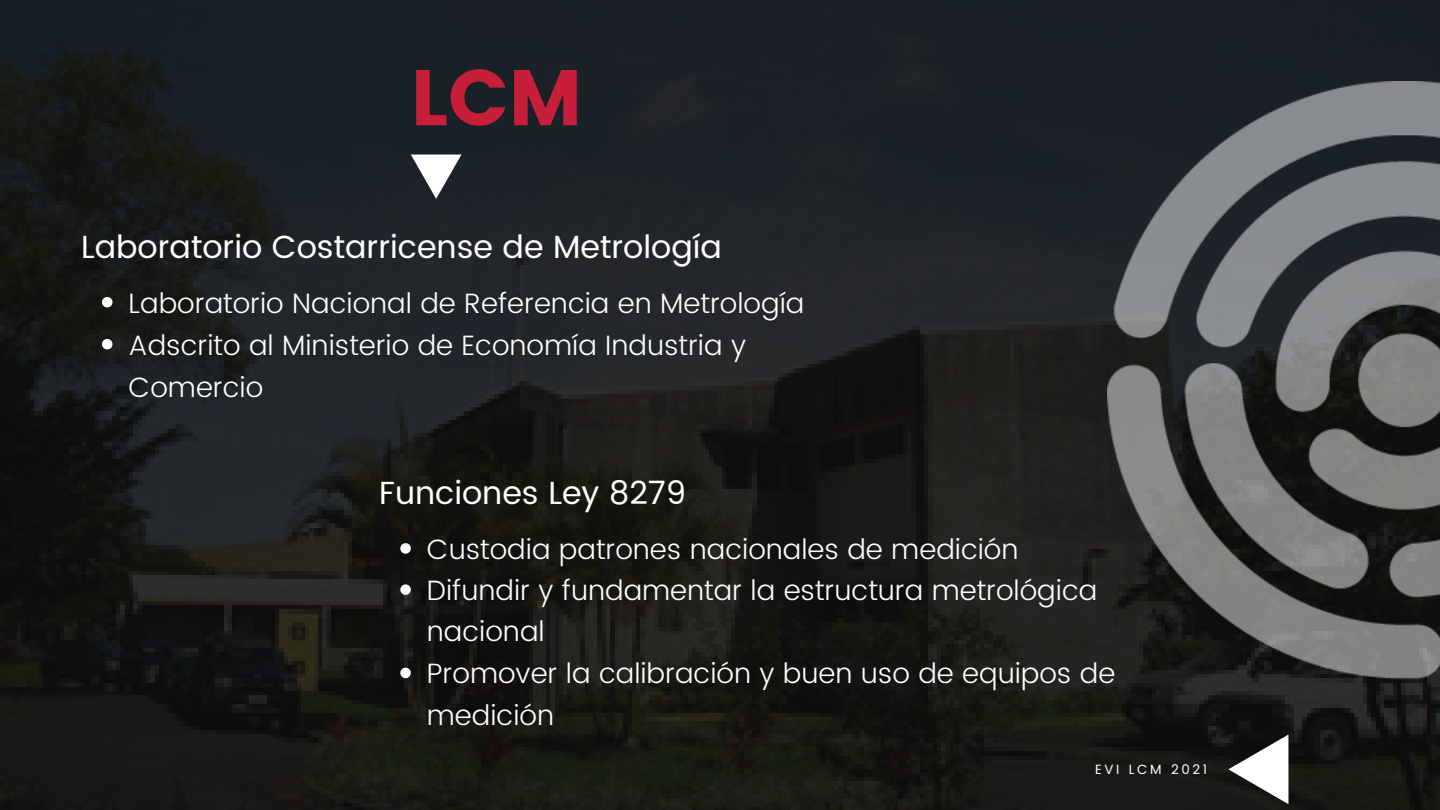
<style>
.page{position:relative;width:1440px;height:810px;background:#fff}
.page>*{position:absolute;margin:0;border:0;box-sizing:border-box;transform-origin:0 0}
.t1{font:78.8px "Poppins";color:#c71f3a}
.t2{font:32px "Poppins";color:#fff}
.t3{font:300 28px/42px "Poppins";color:#fff}
.t4{font:13.4px "Poppins";letter-spacing:.2em;color:#fff}
</style>
<div class="page">
<img style="left:0;top:0;width:1440px;height:810px">
<svg style="left:102px;top:297px;width:10px;height:10px"></svg>
<svg style="left:102px;top:339px;width:10px;height:10px"></svg>
<svg style="left:411px;top:155px;width:50px;height:44px"></svg>
<svg style="left:1228px;top:735px;width:60px;height:69px"></svg>
<img style="left:1107px;top:81px;width:333px;height:616px">
<svg style="left:400px;top:543px;width:11px;height:11px"></svg>
<svg style="left:400px;top:584px;width:11px;height:11px"></svg>
<svg style="left:400px;top:668px;width:11px;height:10px"></svg>
<p class="t1" style="left:410px;top:52px;width:174px">LCM</p>
<p class="t2" style="left:81px;top:228px;width:643px">Laboratorio Costarricense de Metrología</p>
<p class="t3" style="left:129px;top:282px;width:677px">Laboratorio Nacional de Referencia en Metrología</p>
<p class="t3" style="left:129px;top:324px;width:619px">Adscrito al Ministerio de Economía Industria y<br>Comercio</p>
<p class="t2" style="left:379px;top:474px;width:308px">Funciones Ley 8279</p>
<p class="t3" style="left:427px;top:528px;width:593px">Custodia patrones nacionales de medición</p>
<p class="t3" style="left:427px;top:570px;width:672px;line-height:41.2px">Difundir y fundamentar la estructura metrológica nacional</p>
<p class="t3" style="left:427px;top:653px;width:690px">Promover la calibración y buen uso de equipos de medición</p>
<p class="t4" style="left:1095px;top:762px;width:114px">EVI LCM 2021</p>
</div>
